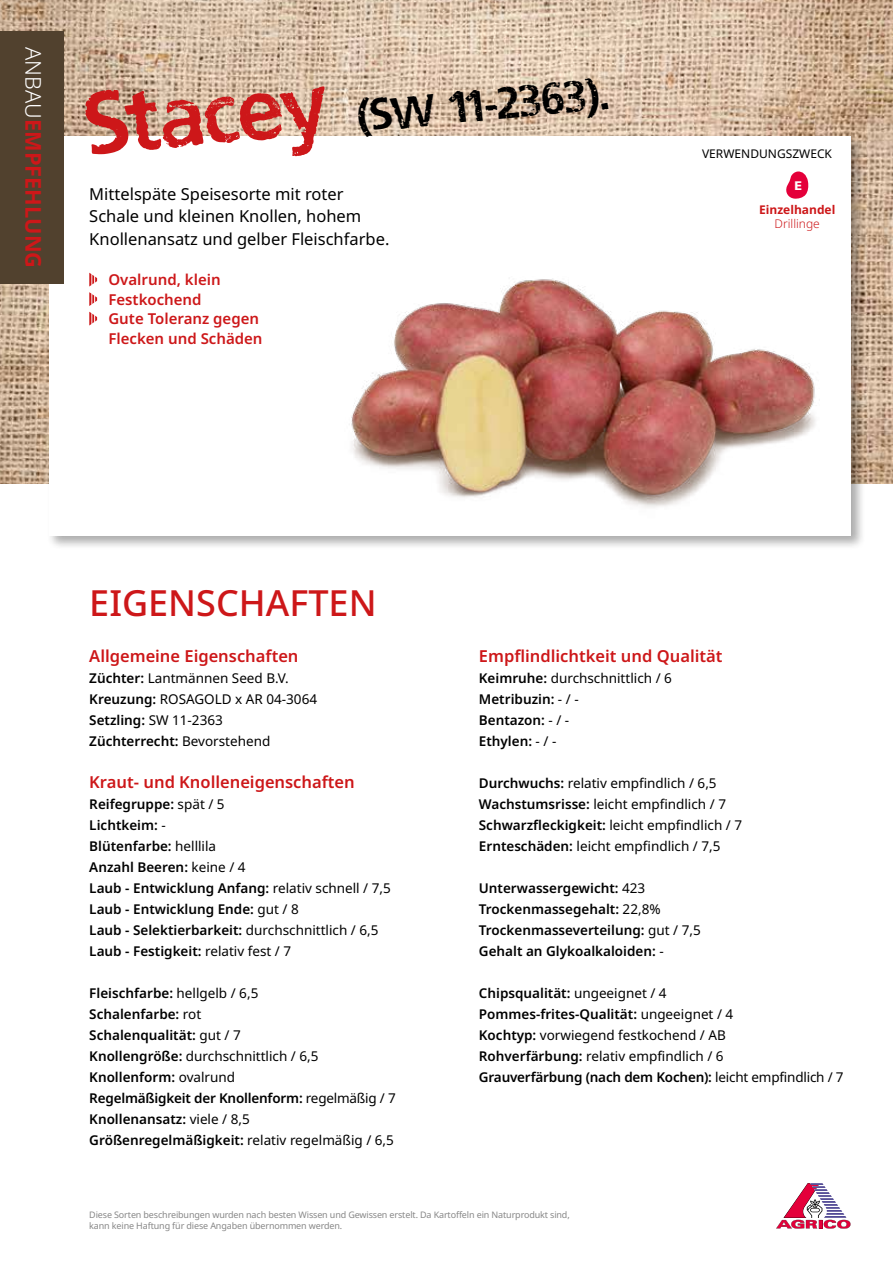
<style>
.page{position:relative;width:893px;height:1263px;background:#fff}
.page>*{position:absolute;margin:0;border:0;box-sizing:border-box;transform-origin:0 0}
.t1{font:45px "Agrico Tuberosum Extended";color:#000}
.t2{font:500 36px "Noto Sans";color:#cd1719}
.t3{font:700 21.75px "Noto Sans";color:#cd1719}
.t4{font:16.5px/22.5px "Noto Sans";color:#000}
.t5{font:600 16.5px "Noto Sans";color:#cd1719}
.t6{font:600 15px/19.5px "Noto Sans";color:#cd1719}
.t7{font:600 13.5px/21px "Noto Sans";color:#000}
.t8{font:13.5px/21px "Noto Sans";color:#000}
.t9{font:900 12.45px "Frutiger LT Std";color:#fff}
.t10{font:12px "Noto Sans";color:#000}
.t11{font:700 12px "Noto Sans";color:#cd1719}
.t12{font:300 12px "Noto Sans";color:#cd1719}
.t13{font:9px/11.2px "Noto Sans";letter-spacing:-.015em;color:#878787}
.s1{font-weight:300;color:#fff}
.s2{font-size:90px;color:#cd1719}
.s3{font-weight:600}
.s4{font-weight:400}
</style>
<div class="page">
<img style="left:0;top:0;width:893px;height:483px">
<div style="left:47px;top:134px;width:818px;height:416px;background:#000;opacity:.33"></div>
<div style="left:49px;top:136px;width:801px;height:400px;background:#fff"></div>
<div style="left:0;top:32px;width:64px;height:252px;background:#51412e"></div>
<svg style="left:776px;top:1183px;width:74px;height:46px"></svg>
<svg style="left:786px;top:171px;width:23px;height:28px"></svg>
<svg style="left:89px;top:273px;width:8px;height:33px"></svg>
<svg style="left:89px;top:312px;width:8px;height:14px"></svg>
<img style="left:327px;top:278px;width:508px;height:272px">
<h3 class="t3" style="left:49px;top:47px;width:222px;rotate:90deg"><span class="s1">ANBAU</span>EMPFEHLUNG</h3>
<h1 class="t1" style="left:84px;top:111px;width:526px;rotate:-5deg"><span class="s2">Stacey</span> (SW 11-2363).</h1>
<p class="t4" style="left:89px;top:183px;width:302px">Mittelspäte Speisesorte mit roter<br>Schale und kleinen Knollen, hohem<br>Knollenansatz und gelber Fleischfarbe.</p>
<p class="t6" style="left:108px;top:270px;width:156px">Ovalrund, klein<br>Festkochend<br>Gute Toleranz gegen<br>Flecken und Schäden</p>
<p class="t10" style="left:702px;top:145px;width:131px">VERWENDUNGSZWECK</p>
<p class="t9" style="left:794px;top:178px;width:9px">E</p>
<p class="t11" style="left:759px;top:201px;width:78px">Einzelhandel</p>
<p class="t12" style="left:775px;top:215px;width:47px">Drillinge</p>
<h2 class="t2" style="left:89px;top:578px;width:289px">EIGENSCHAFTEN</h2>
<p class="t5" style="left:89px;top:644px;width:211px">Allgemeine Eigenschaften</p>
<p class="t8" style="left:89px;top:667px;width:229px"><span class="s3">Züchter:</span> Lantmännen Seed B.V.<br><span class="s3">Kreuzung:</span> ROSAGOLD x AR 04-3064<br><span class="s3">Setzling:</span> SW 11-2363<br><span class="s3">Züchterrecht:</span> Bevorstehend</p>
<p class="t5" style="left:89px;top:770px;width:267px">Kraut- und Knolleneigenschaften</p>
<p class="t7" style="left:89px;top:793px;width:303px">Reifegruppe: <span class="s4">spät / 5<br></span>Lichtkeim: <span class="s4">-<br></span>Blütenfarbe: <span class="s4">helllila<br></span>Anzahl Beeren: <span class="s4">keine / 4<br></span>Laub - Entwicklung Anfang: <span class="s4">relativ schnell / 7,5<br></span>Laub - Entwicklung Ende: <span class="s4">gut / 8<br></span>Laub - Selektierbarkeit: <span class="s4">durchschnittlich / 6,5<br></span>Laub - Festigkeit: <span class="s4">relativ fest / 7</span></p>
<p class="t7" style="left:89px;top:982px;width:308px">Fleischfarbe: <span class="s4">hellgelb / 6,5<br></span>Schalenfarbe: <span class="s4">rot<br></span>Schalenqualität: <span class="s4">gut / 7<br></span>Knollengröße: <span class="s4">durchschnittlich / 6,5<br></span>Knollenform: <span class="s4">ovalrund<br></span>Regelmäßigkeit der Knollenform: <span class="s4">regelmäßig / 7<br></span>Knollenansatz: <span class="s4">viele / 8,5<br></span>Größenregelmäßigkeit: <span class="s4">relativ regelmäßig / 6,5</span></p>
<p class="t5" style="left:479px;top:644px;width:245px">Empflindlichtkeit und Qualität</p>
<p class="t7" style="left:479px;top:667px;width:195px">Keimruhe: <span class="s4">durchschnittlich / 6<br></span>Metribuzin: <span class="s4">- / -<br></span>Bentazon: <span class="s4">- / -<br></span>Ethylen: <span class="s4">- / -</span></p>
<p class="t8" style="left:479px;top:772px;width:265px"><span class="s3">Durchwuchs:</span> relativ empfindlich / 6,5<br><span class="s3">Wachstumsrisse:</span> leicht empfindlich / 7<br><span class="s3">Schwarzfleckigkeit:</span> leicht empfindlich / 7<br><span class="s3">Ernteschäden:</span> leicht empfindlich / 7,5</p>
<p class="t7" style="left:479px;top:877px;width:223px">Unterwassergewicht: <span class="s4">423<br></span>Trockenmassegehalt: <span class="s4">22,8%<br></span>Trockenmasseverteilung: <span class="s4">gut / 7,5<br></span>Gehalt an Glykoalkaloiden: <span class="s4">-</span></p>
<p class="t7" style="left:479px;top:982px;width:366px">Chipsqualität: <span class="s4">ungeeignet / 4<br></span>Pommes-frites-Qualität: <span class="s4">ungeeignet / 4<br></span>Kochtyp: <span class="s4">vorwiegend festkochend / AB<br></span>Rohverfärbung: <span class="s4">relativ empfindlich / 6<br></span>Grauverfärbung (nach dem Kochen): <span class="s4">leicht empfindlich / 7</span></p>
<p class="t13" style="left:89px;top:1209px;width:482px">Diese Sorten beschreibungen wurden nach besten Wissen und Gewissen erstelt. Da Kartoffeln ein Naturprodukt sind, kann keine Haftung für diese Angaben übernommen werden.</p>
</div>
